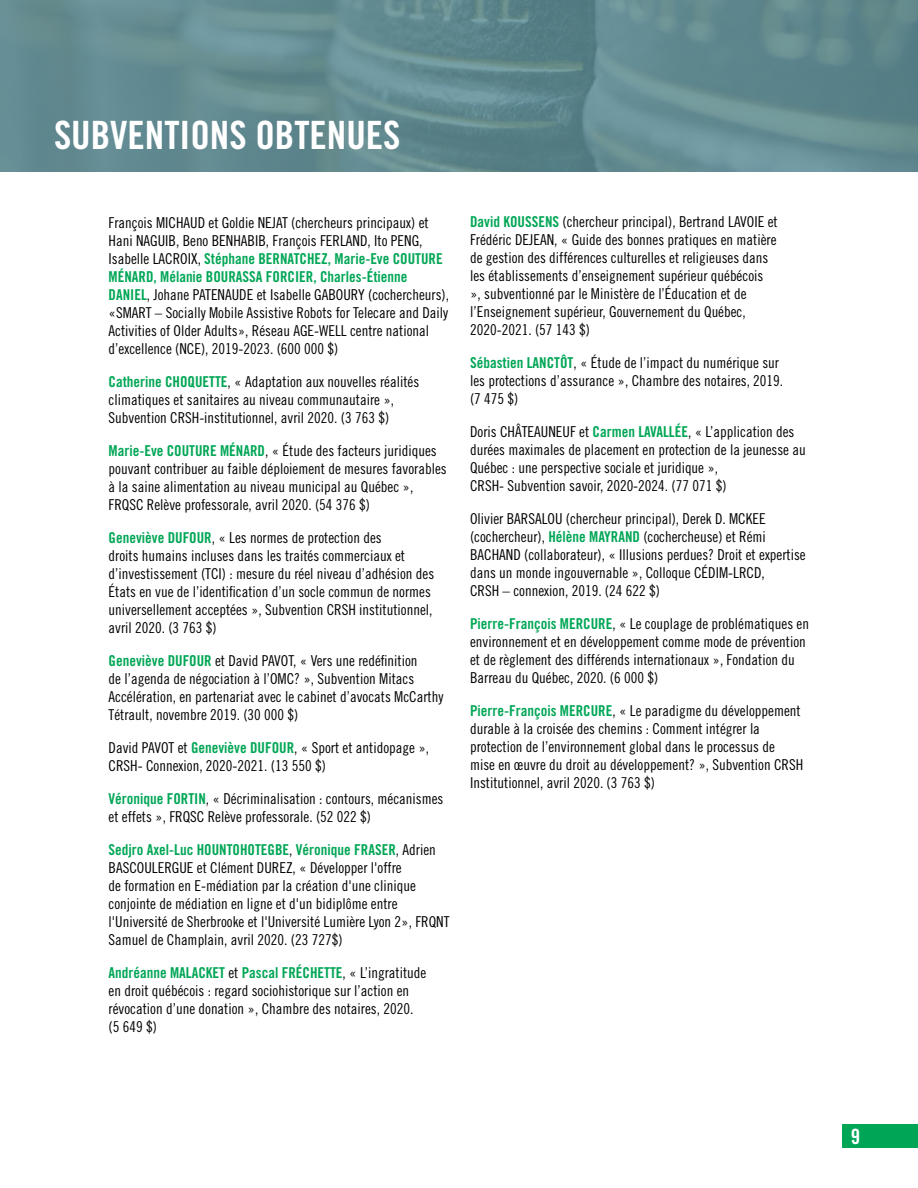
<style>
.page{position:relative;width:918px;height:1188px;background:#fff}
.page>*{position:absolute;margin:0;border:0;box-sizing:border-box;transform-origin:0 0}
.t1{font:39px "Trade Gothic Bold Cond Twenty";color:#fff}
.t2{font:21px "Trade Gothic Bold Cond Twenty";color:#fff}
.t3{font:15px/18px "Trade Gothic Cond Eighteen";color:#000}
.t4{font:15px/18px "Trade Gothic Bold Cond Twenty";color:#00a656}
.s1{font-family:"Trade Gothic Cond Eighteen";color:#000}
.s2{font-family:"Trade Gothic Bold Cond Twenty";color:#00a656}
</style>
<div class="page">
<div style="left:842px;top:1124px;width:76px;height:24px;background:#00a656"></div>
<svg style="left:0;top:0;width:918px;height:172px;background:#628a90"></svg>
<h1 class="t1" style="left:54px;top:111px;width:348px">SUBVENTIONS OBTENUES</h1>
<p class="t3" style="left:109px;top:213px;width:322px">François MICHAUD et Goldie NEJAT (chercheurs principaux) et<br>Hani NAGUIB, Beno BENHABIB, François FERLAND, Ito PENG,</p>
<p class="t4" style="left:109px;top:249px;width:336px"><span class="s1">Isabelle LACROIX,</span> Stéphane BERNATCHEZ, Marie-Eve COUTURE<br>MÉNARD, Mélanie BOURASSA FORCIER, Charles-Étienne</p>
<p class="t3" style="left:109px;top:285px;width:342px"><span class="s2">DANIEL</span>, Johane PATENAUDE et Isabelle GABOURY (cochercheurs), «SMART – Socially Mobile Assistive Robots for Telecare and Daily Activities of Older Adults», Réseau AGE-WELL centre national d’excellence (NCE), 2019-2023. (600 000 $)</p>
<p class="t3" style="left:109px;top:372px;width:312px"><span class="s2">Catherine CHOQUETTE</span>, « Adaptation aux nouvelles réalités climatiques et sanitaires au niveau communautaire »,<br>Subvention CRSH-institutionnel, avril 2020. (3 763 $)</p>
<p class="t3" style="left:109px;top:441px;width:340px"><span class="s2">Marie-Eve COUTURE MÉNARD</span>, « Étude des facteurs juridiques pouvant contribuer au faible déploiement de mesures favorables à la saine alimentation au niveau municipal au Québec », FRQSC Relève professorale, avril 2020. (54 376 $)</p>
<p class="t3" style="left:109px;top:528px;width:327px"><span class="s2">Geneviève DUFOUR</span>, « Les normes de protection des<br>droits humains incluses dans les traités commerciaux et d’investissement (TCI) : mesure du réel niveau d’adhésion des États en vue de l’identification d’un socle commun de normes universellement acceptées », Subvention CRSH institutionnel, avril 2020. (3 763 $)</p>
<p class="t3" style="left:109px;top:651px;width:336px"><span class="s2">Geneviève DUFOUR</span> et David PAVOT, « Vers une redéfinition<br>de l’agenda de négociation à l’OMC? », Subvention Mitacs Accélération, en partenariat avec le cabinet d’avocats McCarthy Tétrault, novembre 2019. (30 000 $)</p>
<p class="t3" style="left:109px;top:738px;width:322px">David PAVOT et <span class="s2">Geneviève DUFOUR</span>, « Sport et antidopage »,<br>CRSH- Connexion, 2020-2021. (13 550 $)</p>
<p class="t3" style="left:109px;top:789px;width:336px"><span class="s2">Véronique FORTIN</span>, « Décriminalisation : contours, mécanismes et effets », FRQSC Relève professorale. (52 022 $)</p>
<p class="t4" style="left:109px;top:840px;width:329px">Sedjro Axel-Luc HOUNTOHOTEGBE<span class="s1">,</span> Véronique FRASER<span class="s1">, Adrien</span></p>
<p class="t3" style="left:109px;top:858px;width:343px">BASCOULERGUE et Clément DUREZ, « Développer l'offre<br>de formation en E-médiation par la création d'une clinique conjointe de médiation en ligne et d'un bidiplôme entre l'Université de Sherbrooke et l'Université Lumière Lyon 2», FRQNT Samuel de Champlain, avril 2020. (23 727$)</p>
<p class="t4" style="left:109px;top:963px;width:319px">Andréanne MALACKET <span class="s1">et</span> Pascal FRÉCHETTE<span class="s1">, « L’ingratitude</span></p>
<p class="t3" style="left:109px;top:981px;width:306px">en droit québécois : regard sociohistorique sur l’action en révocation d’une donation », Chambre des notaires, 2020. (5 649 $)</p>
<p class="t3" style="left:470px;top:213px;width:309px"><span class="s2">David KOUSSENS</span> (chercheur principal), Bertrand LAVOIE et Frédéric DEJEAN, « Guide des bonnes pratiques en matière de gestion des différences culturelles et religieuses dans les établissements d’enseignement supérieur québécois », subventionné par le Ministère de l’Éducation et de l’Enseignement supérieur, Gouvernement du Québec, 2020-2021. (57 143 $)</p>
<p class="t3" style="left:470px;top:354px;width:315px"><span class="s2">Sébastien LANCTÔT</span>, « Étude de l’impact du numérique sur les protections d’assurance », Chambre des notaires, 2019. (7 475 $)</p>
<p class="t3" style="left:470px;top:423px;width:337px">Doris CHÂTEAUNEUF et <span class="s2">Carmen LAVALLÉE</span>, « L’application des durées maximales de placement en protection de la jeunesse au Québec : une perspective sociale et juridique »,<br>CRSH- Subvention savoir, 2020-2024. (77 071 $)</p>
<p class="t3" style="left:470px;top:510px;width:337px">Olivier BARSALOU (chercheur principal), Derek D. MCKEE (cochercheur), <span class="s2">Hélène MAYRAND</span> (cochercheuse) et Rémi BACHAND (collaborateur), « Illusions perdues? Droit et expertise dans un monde ingouvernable », Colloque CÉDIM-LRCD,<br>CRSH – connexion, 2019. (24 622 $)</p>
<p class="t3" style="left:470px;top:615px;width:341px"><span class="s2">Pierre-François MERCURE</span>, « Le couplage de problématiques en environnement et en développement comme mode de prévention et de règlement des différends internationaux », Fondation du Barreau du Québec, 2020. (6 000 $)</p>
<p class="t3" style="left:470px;top:702px;width:335px"><span class="s2">Pierre-François MERCURE</span>, « Le paradigme du développement durable à la croisée des chemins : Comment intégrer la protection de l’environnement global dans le processus de mise en œuvre du droit au développement? », Subvention CRSH Institutionnel, avril 2020. (3 763 $)</p>
<h2 class="t2" style="left:851px;top:1123px;width:11px">9</h2>
</div>
